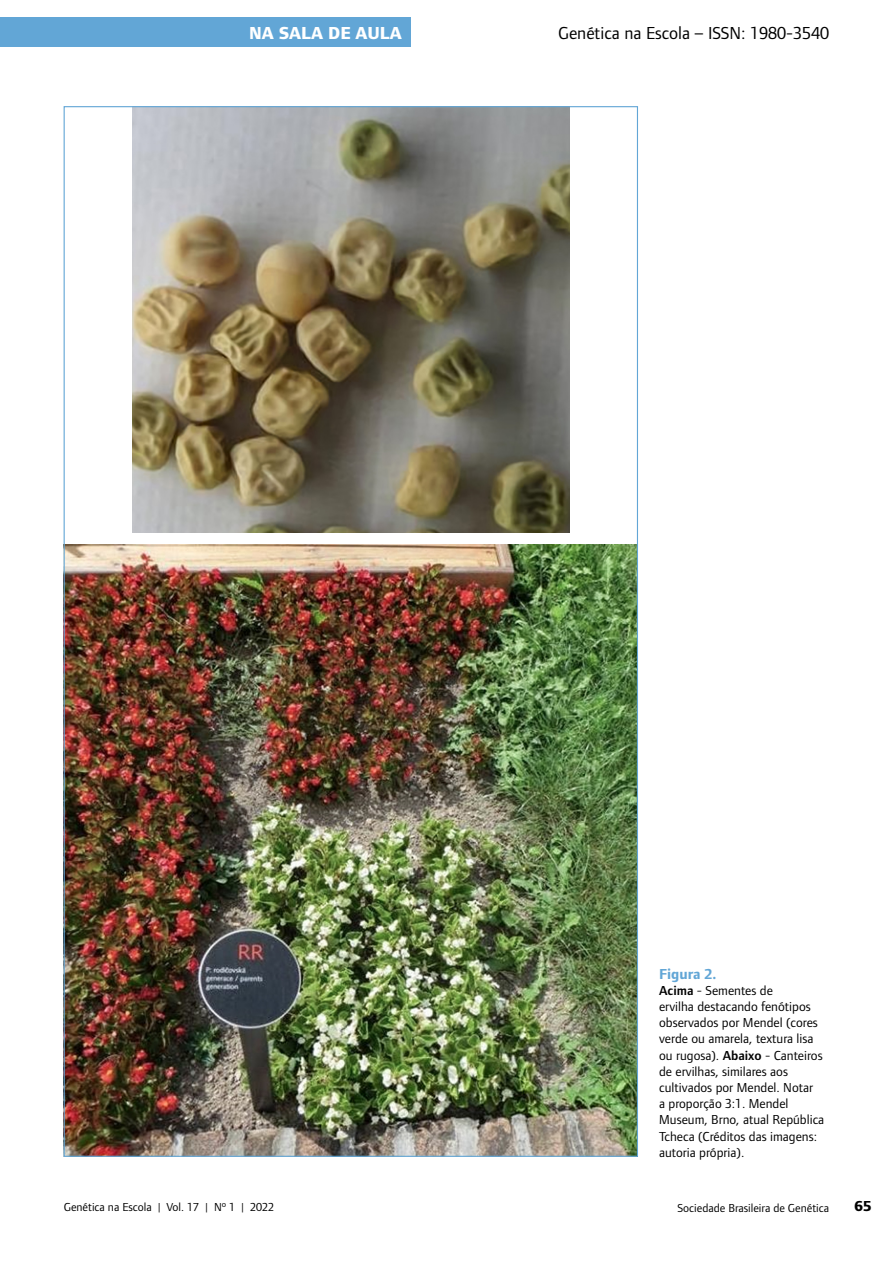
<style>
.page{position:relative;width:893px;height:1263px;background:#fff}
.page>*{position:absolute;margin:0;border:0;box-sizing:border-box;transform-origin:0 0}
.t1{font:18px "Foundry Form Sans";color:#000}
.t2{font:800 18px "Foundry Form Sans";color:#fff}
.Legenda{font:700 15px "Foundry Form Sans";color:#62a6d6}
.t3{font:800 15px "Foundry Form Sans";color:#000}
.Legenda-2{font:13.5px/16.2px "Foundry Form Sans";color:#000}
.t4{font:12px "Foundry Form Sans";color:#000}
.s1{font-weight:600}
</style>
<div class="page">
<img style="left:132px;top:108px;width:437px;height:425px">
<img style="left:66px;top:544px;width:570px;height:611px">
<div style="left:0;top:17px;width:411px;height:30px;background:#62a6d6"></div>
<h1 class="t2" style="left:249px;top:23px;width:154px">NA SALA DE AULA</h1>
<h1 class="t1" style="left:558px;top:23px;width:273px">Genética na Escola – ISSN: 1980-3540</h1>
<p class="Legenda" style="left:659px;top:965px;width:59px">Figura 2.</p>
<p class="Legenda-2" style="left:659px;top:982px;width:167px"><span class="s1">Acima</span> - Sementes de<br>ervilha destacando fenótipos observados por Mendel (cores verde ou amarela, textura lisa ou rugosa). <span class="s1">Abaixo</span> - Canteiros de ervilhas, similares aos cultivados por Mendel. Notar<br>a proporção 3:1. Mendel<br>Museum, Brno, atual República<br>Tcheca (Créditos das imagens: autoria própria).</p>
<p class="t4" style="left:64px;top:1200px;width:212px">Genética na Escola | Vol. 17 | Nº 1 | 2022</p>
<p class="t4" style="left:677px;top:1202px;width:153px">Sociedade Brasileira de Genética</p>
<p class="t3" style="left:855px;top:1198px;width:19px">65</p>
</div>
